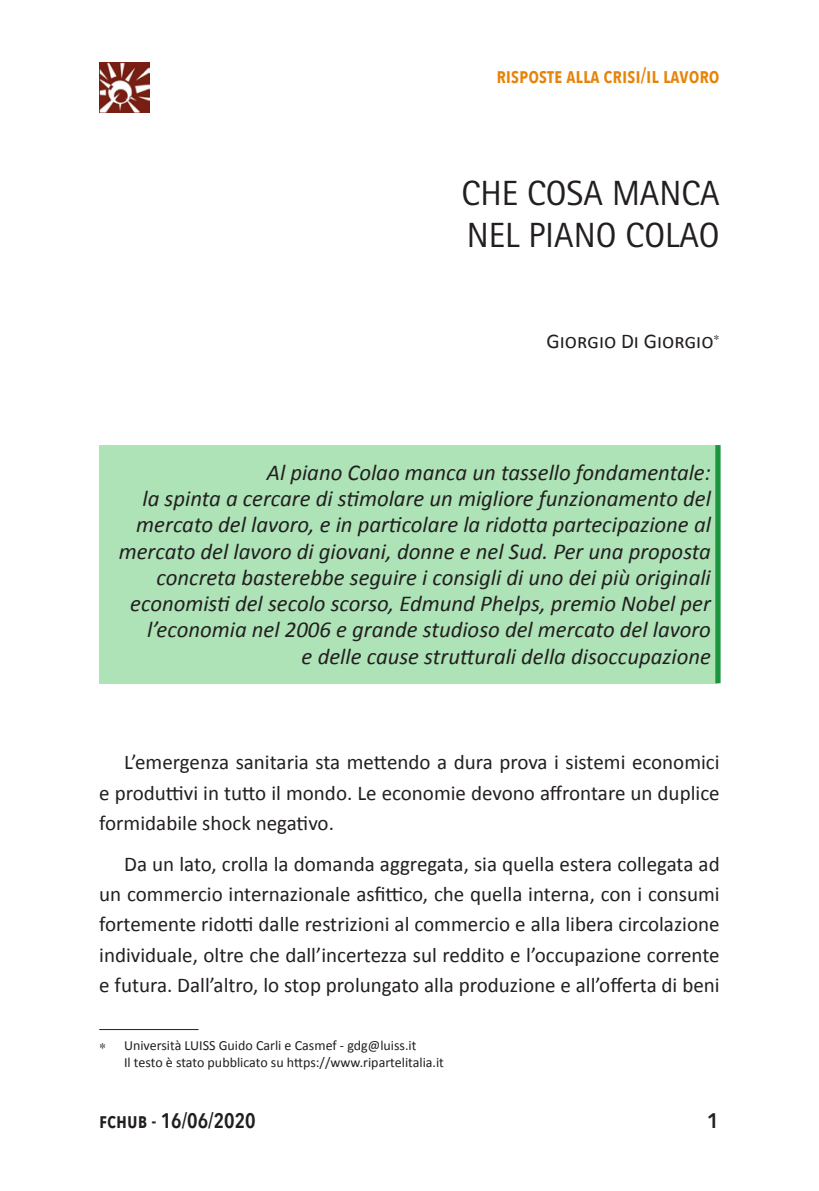
<style>
.page{position:relative;width:819px;height:1191px;background:#fff}
.page>*{position:absolute;margin:0;border:0;box-sizing:border-box;transform-origin:0 0}
.Titolo_capitolo{font:35px/42px "Rotis Sans Serif";color:#231f20}
.t1{font:italic 22.75px/26.2px "Calibri";color:#231f20;text-align:right}
.Autore{font:21px/30.4px "Calibri";color:#231f20;text-align:justify}
.t2{font:600 21px "Avenir Next Condensed";color:#e88308}
.t3{font:600 21px "Avenir Next Condensed";color:#231f20}
.t4{font:600 21px "Avenir Next";color:#231f20}
.Nota_apertura{font:14px "Calibri";color:#231f20}
</style>
<div class="page">
<img style="left:99px;top:62px;width:50px;height:50px">
<div style="left:99px;top:445px;width:619px;height:238px;background:#ade3b6"></div>
<div style="left:715px;top:445px;width:5px;height:238px;background:#1b953e"></div>
<hr style="left:99px;top:1029px;width:99px;height:1px;background:#231f20">
<p class="t2" style="left:496px;top:58px;width:225px">RISPOSTE ALLA CRISI/IL LAVORO</p>
<p class="Titolo_capitolo" style="left:461px;top:172px;width:259px">CHE COSA MANCA<br>NEL PIANO COLAO</p>
<p class="Autore" style="left:546px;top:326px;width:168px">Giorgio Di Giorgio</p>
<p class="t1" style="left:119px;top:458px;width:593px">Al piano Colao manca un tassello fondamentale:<br>la spinta a cercare di stimolare un migliore funzionamento del mercato del lavoro, e in particolare la ridotta partecipazione al mercato del lavoro di giovani, donne e nel Sud. Per una proposta concreta basterebbe seguire i consigli di uno dei più originali economisti del secolo scorso, Edmund Phelps, premio Nobel per l’economia nel 2006 e grande studioso del mercato del lavoro<br>e delle cause strutturali della disoccupazione</p>
<p class="Autore" style="left:99px;top:747px;width:622px;text-indent:25px">L’emergenza sanitaria sta mettendo a dura prova i sistemi economici e produttivi in tutto il mondo. Le economie devono affrontare un duplice formidabile shock negativo.</p>
<p class="Autore" style="left:99px;top:848px;width:622px;text-indent:25px">Da un lato, crolla la domanda aggregata, sia quella estera collegata ad un commercio internazionale asfittico, che quella interna, con i consumi fortemente ridotti dalle restrizioni al commercio e alla libera circolazione individuale, oltre che dall’incertezza sul reddito e l’occupazione corrente e futura. Dall’altro, lo stop prolungato alla produzione e all’offerta di beni</p>
<p class="Nota_apertura" style="left:124px;top:1036px;width:294px">Università LUISS Guido Carli e Casmef - gdg@luiss.it</p>
<p class="Nota_apertura" style="left:124px;top:1053px;width:321px">Il testo è stato pubblicato su https://www.ripartelitalia.it</p>
<p class="t3" style="left:99px;top:1102px;width:158px">FCHUB - 16/06/2020</p>
<p class="t4" style="left:706px;top:1102px;width:14px">1</p>
</div>
